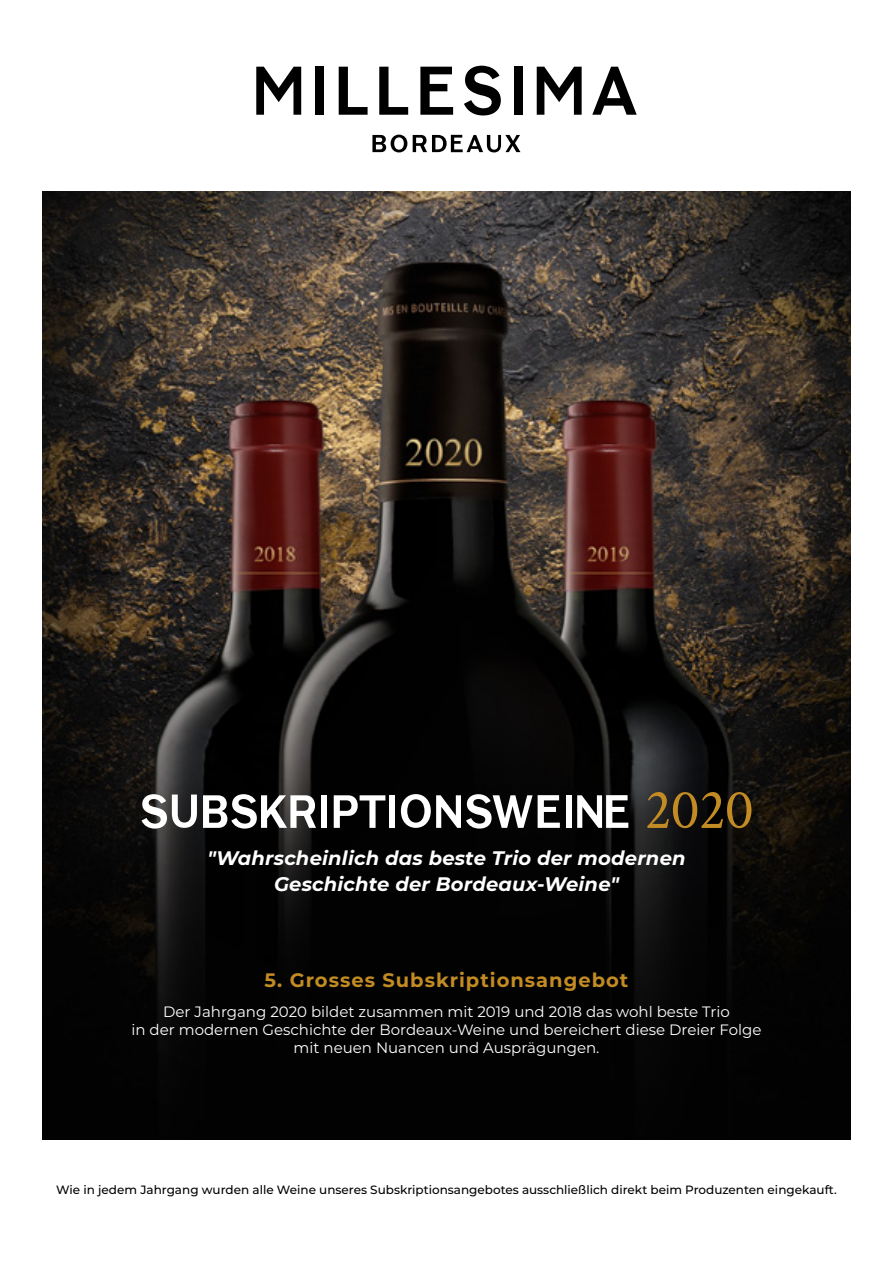
<style>
.page{position:relative;width:893px;height:1263px;background:#fff}
.page>*{position:absolute;margin:0;border:0;box-sizing:border-box;transform-origin:0 0}
.t1{font:italic 700 19.5px/25.5px "Montserrat";letter-spacing:.01em;color:#fff;text-align:center}
.t2{font:700 19.5px "Montserrat";letter-spacing:.05em;color:#c38b23}
.t3{font:15px/18px "Montserrat";color:#fff;text-align:center}
.t4{font:500 12px "Montserrat";color:#000}
</style>
<div class="page">
<img style="left:43px;top:191px;width:807px;height:949px">
<svg style="left:372px;top:135px;width:35px;height:17px"></svg>
<svg style="left:413px;top:135px;width:107px;height:17px"></svg>
<div style="left:315px;top:67px;width:8px;height:48px;background:#000"></div>
<div style="left:515px;top:67px;width:8px;height:48px;background:#000"></div>
<svg style="left:339px;top:67px;width:29px;height:48px"></svg>
<svg style="left:379px;top:67px;width:29px;height:48px"></svg>
<svg style="left:420px;top:67px;width:33px;height:48px"></svg>
<svg style="left:464px;top:66px;width:37px;height:49px"></svg>
<svg style="left:592px;top:67px;width:45px;height:48px"></svg>
<svg style="left:537px;top:67px;width:45px;height:48px"></svg>
<svg style="left:256px;top:67px;width:45px;height:48px"></svg>
<svg style="left:647px;top:792px;width:104px;height:36px;background:#4a3817"></svg>
<div style="left:321px;top:795px;width:6px;height:33px;background:#fff"></div>
<div style="left:389px;top:795px;width:6px;height:33px;background:#fff"></div>
<div style="left:566px;top:795px;width:5px;height:33px;background:#fff"></div>
<svg style="left:142px;top:794px;width:55px;height:34px"></svg>
<svg style="left:203px;top:794px;width:113px;height:34px"></svg>
<svg style="left:334px;top:795px;width:51px;height:33px"></svg>
<svg style="left:401px;top:794px;width:159px;height:34px"></svg>
<svg style="left:577px;top:795px;width:51px;height:33px"></svg>
<h1 class="t1" style="left:207px;top:844px;width:480px">"Wahrscheinlich das beste Trio der modernen<br>Geschichte der Bordeaux-Weine"</h1>
<h1 class="t2" style="left:265px;top:966px;width:365px">5. Grosses Subskriptionsangebot</h1>
<p class="t3" style="left:131px;top:1002px;width:631px">Der Jahrgang 2020 bildet zusammen mit 2019 und 2018 das wohl beste Trio<br>in der modernen Geschichte der Bordeaux-Weine und bereichert diese Dreier Folge mit neuen Nuancen und Ausprägungen.</p>
<p class="t4" style="left:56px;top:1182px;width:782px">Wie in jedem Jahrgang wurden alle Weine unseres Subskriptionsangebotes ausschließlich direkt beim Produzenten eingekauft.</p>
</div>
